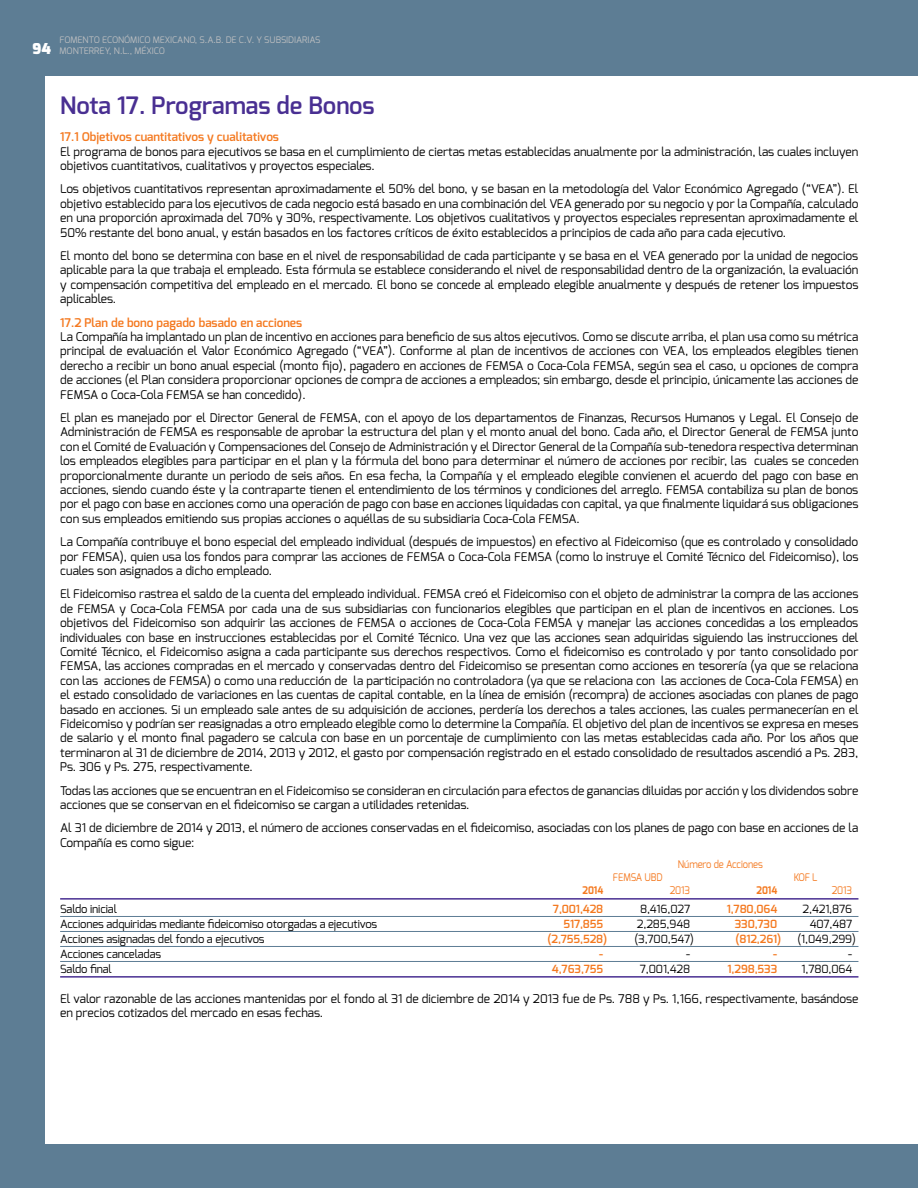
<style>
.page{position:relative;width:918px;height:1188px;background:#5d7d94}
.page>*{position:absolute;margin:0;border:0;box-sizing:border-box;transform-origin:0 0}
.t1{font:600 24px "Exo";color:#492f92}
.t2{font:900 15px "Exo";color:#fff}
.t3{font:12px/14.4px "Exo";color:#000;text-align:justify}
.t4{font:600 12px "Exo";color:#f47920}
.t5{font:11.25px "Exo";letter-spacing:-.01em;color:#000}
.t6{font:600 11.25px "Exo";letter-spacing:-.01em;color:#f47920}
.t7{font:10.5px "Exo";letter-spacing:-.01em;color:#f47920;scale:.9 1}
.t8{font:700 10.5px "Exo";letter-spacing:-.01em;color:#f47920;scale:.9 1}
.t9{font:9px/10.8px "Exo";color:#bcbec0}
</style>
<div class="page">
<div style="left:45px;top:77px;width:873px;height:1067px;background:#fff"></div>
<hr style="left:60px;top:898px;width:798px;height:2px;background:#492f92">
<hr style="left:60px;top:916px;width:798px;height:1px;background:#5d7d94">
<hr style="left:60px;top:931px;width:798px;height:1px;background:#5d7d94">
<hr style="left:60px;top:946px;width:798px;height:1px;background:#5d7d94">
<hr style="left:60px;top:961px;width:798px;height:1px;background:#5d7d94">
<hr style="left:60px;top:976px;width:798px;height:2px;background:#492f92">
<p class="t2" style="left:33px;top:39px;width:20px">94</p>
<p class="t9" style="left:60px;top:35px;width:262px">FOMENTO ECONÓMICO MEXICANO, S.A.B. DE C.V. Y SUBSIDIARIAS<br>MONTERREY, N.L., MÉXICO</p>
<h1 class="t1" style="left:60px;top:90px;width:316px">Nota 17. Programas de Bonos</h1>
<p class="t4" style="left:60px;top:129px;width:220px">17.1 Objetivos cuantitativos y cualitativos</p>
<p class="t3" style="left:60px;top:144px;width:800px">El programa de bonos para ejecutivos se basa en el cumplimiento de ciertas metas establecidas anualmente por la administración, las cuales incluyen objetivos cuantitativos, cualitativos y proyectos especiales.</p>
<p class="t3" style="left:60px;top:182px;width:800px">Los objetivos cuantitativos representan aproximadamente el 50% del bono, y se basan en la metodología del Valor Económico Agregado (“VEA”). El objetivo establecido para los ejecutivos de cada negocio está basado en una combinación del VEA generado por su negocio y por la Compañía, calculado en una proporción aproximada del 70% y 30%, respectivamente. Los objetivos cualitativos y proyectos especiales representan aproximadamente el 50% restante del bono anual, y están basados en los factores críticos de éxito establecidos a principios de cada año para cada ejecutivo.</p>
<p class="t3" style="left:60px;top:248px;width:800px">El monto del bono se determina con base en el nivel de responsabilidad de cada participante y se basa en el VEA generado por la unidad de negocios aplicable para la que trabaja el empleado. Esta fórmula se establece considerando el nivel de responsabilidad dentro de la organización, la evaluación y compensación competitiva del empleado en el mercado. El bono se concede al empleado elegible anualmente y después de retener los impuestos aplicables.</p>
<p class="t4" style="left:60px;top:315px;width:244px">17.2 Plan de bono pagado basado en acciones</p>
<p class="t3" style="left:60px;top:329px;width:800px">La Compañía ha implantado un plan de incentivo en acciones para beneficio de sus altos ejecutivos. Como se discute arriba, el plan usa como su métrica principal de evaluación el Valor Económico Agregado (“VEA”). Conforme al plan de incentivos de acciones con VEA, los empleados elegibles tienen derecho a recibir un bono anual especial (monto fijo), pagadero en acciones de FEMSA o Coca-Cola FEMSA, según sea el caso, u opciones de compra de acciones (el Plan considera proporcionar opciones de compra de acciones a empleados; sin embargo, desde el principio, únicamente las acciones de FEMSA o Coca-Cola FEMSA se han concedido).</p>
<p class="t3" style="left:60px;top:410px;width:800px">El plan es manejado por el Director General de FEMSA, con el apoyo de los departamentos de Finanzas, Recursos Humanos y Legal. El Consejo de Administración de FEMSA es responsable de aprobar la estructura del plan y el monto anual del bono. Cada año, el Director General de FEMSA junto con el Comité de Evaluación y Compensaciones del Consejo de Administración y el Director General de la Compañía sub-tenedora respectiva determinan los empleados elegibles para participar en el plan y la fórmula del bono para determinar el número de acciones por recibir, las cuales se conceden proporcionalmente durante un periodo de seis años. En esa fecha, la Compañía y el empleado elegible convienen el acuerdo del pago con base en acciones, siendo cuando éste y la contraparte tienen el entendimiento de los términos y condiciones del arreglo. FEMSA contabiliza su plan de bonos por el pago con base en acciones como una operación de pago con base en acciones liquidadas con capital, ya que finalmente liquidará sus obligaciones con sus empleados emitiendo sus propias acciones o aquéllas de su subsidiaria Coca-Cola FEMSA.</p>
<p class="t3" style="left:60px;top:535px;width:800px">La Compañía contribuye el bono especial del empleado individual (después de impuestos) en efectivo al Fideicomiso (que es controlado y consolidado por FEMSA), quien usa los fondos para comprar las acciones de FEMSA o Coca-Cola FEMSA (como lo instruye el Comité Técnico del Fideicomiso), los cuales son asignados a dicho empleado.</p>
<p class="t3" style="left:60px;top:587px;width:800px">El Fideicomiso rastrea el saldo de la cuenta del empleado individual. FEMSA creó el Fideicomiso con el objeto de administrar la compra de las acciones de FEMSA y Coca-Cola FEMSA por cada una de sus subsidiarias con funcionarios elegibles que participan en el plan de incentivos en acciones. Los objetivos del Fideicomiso son adquirir las acciones de FEMSA o acciones de Coca-Cola FEMSA y manejar las acciones concedidas a los empleados individuales con base en instrucciones establecidas por el Comité Técnico. Una vez que las acciones sean adquiridas siguiendo las instrucciones del Comité Técnico, el Fideicomiso asigna a cada participante sus derechos respectivos. Como el fideicomiso es controlado y por tanto consolidado por FEMSA, las acciones compradas en el mercado y conservadas dentro del Fideicomiso se presentan como acciones en tesorería (ya que se relaciona con las acciones de FEMSA) o como una reducción de la participación no controladora (ya que se relaciona con las acciones de Coca-Cola FEMSA) en el estado consolidado de variaciones en las cuentas de capital contable, en la línea de emisión (recompra) de acciones asociadas con planes de pago basado en acciones. Si un empleado sale antes de su adquisición de acciones, perdería los derechos a tales acciones, las cuales permanecerían en el Fideicomiso y podrían ser reasignadas a otro empleado elegible como lo determine la Compañía. El objetivo del plan de incentivos se expresa en meses de salario y el monto final pagadero se calcula con base en un porcentaje de cumplimiento con las metas establecidas cada año. Por los años que terminaron al 31 de diciembre de 2014, 2013 y 2012, el gasto por compensación registrado en el estado consolidado de resultados ascendió a Ps. 283, Ps. 306 y Ps. 275, respectivamente.</p>
<p class="t3" style="left:60px;top:783px;width:800px">Todas las acciones que se encuentran en el Fideicomiso se consideran en circulación para efectos de ganancias diluidas por acción y los dividendos sobre acciones que se conservan en el fideicomiso se cargan a utilidades retenidas.</p>
<p class="t3" style="left:60px;top:821px;width:800px">Al 31 de diciembre de 2014 y 2013, el número de acciones conservadas en el fideicomiso, asociadas con los planes de pago con base en acciones de la<br>Compañía es como sigue:</p>
<p class="t7" style="left:678px;top:858px;width:96px">Número de Acciones</p>
<p class="t7" style="left:613px;top:870px;width:57px">FEMSA UBD</p>
<p class="t7" style="left:794px;top:870px;width:28px">KOF L</p>
<p class="t8" style="left:583px;top:883px;width:24px">2014</p>
<p class="t7" style="left:670px;top:883px;width:24px">2013</p>
<p class="t8" style="left:757px;top:883px;width:24px">2014</p>
<p class="t7" style="left:832px;top:883px;width:24px">2013</p>
<p class="t5" style="left:60px;top:902px;width:58px">Saldo inicial</p>
<p class="t6" style="left:553px;top:902px;width:52px">7,001,428</p>
<p class="t5" style="left:640px;top:902px;width:52px">8,416,027</p>
<p class="t6" style="left:727px;top:902px;width:52px">1,780,064</p>
<p class="t5" style="left:803px;top:902px;width:51px">2,421,876</p>
<p class="t5" style="left:60px;top:917px;width:319px">Acciones adquiridas mediante fideicomiso otorgadas a ejecutivos</p>
<p class="t6" style="left:563px;top:917px;width:41px">517,855</p>
<p class="t5" style="left:637px;top:917px;width:55px">2,285,948</p>
<p class="t6" style="left:735px;top:917px;width:44px">330,730</p>
<p class="t5" style="left:810px;top:917px;width:44px">407,487</p>
<p class="t5" style="left:60px;top:932px;width:206px">Acciones asignadas del fondo a ejecutivos</p>
<p class="t6" style="left:548px;top:932px;width:61px">(2,755,528)</p>
<p class="t5" style="left:634px;top:932px;width:61px">(3,700,547)</p>
<p class="t6" style="left:736px;top:932px;width:47px">(812,261)</p>
<p class="t5" style="left:798px;top:932px;width:60px">(1,049,299)</p>
<p class="t5" style="left:60px;top:947px;width:102px">Acciones canceladas</p>
<p class="t6" style="left:599px;top:947px;width:5px">-</p>
<p class="t5" style="left:686px;top:947px;width:5px">-</p>
<p class="t6" style="left:773px;top:947px;width:5px">-</p>
<p class="t5" style="left:848px;top:947px;width:5px">-</p>
<p class="t5" style="left:60px;top:962px;width:53px">Saldo final</p>
<p class="t6" style="left:552px;top:962px;width:53px">4,763,755</p>
<p class="t5" style="left:640px;top:962px;width:52px">7,001,428</p>
<p class="t6" style="left:728px;top:962px;width:51px">1,298,533</p>
<p class="t5" style="left:802px;top:962px;width:52px">1,780,064</p>
<p class="t3" style="left:60px;top:991px;width:800px">El valor razonable de las acciones mantenidas por el fondo al 31 de diciembre de 2014 y 2013 fue de Ps. 788 y Ps. 1,166, respectivamente, basándose en precios cotizados del mercado en esas fechas.</p>
</div>
